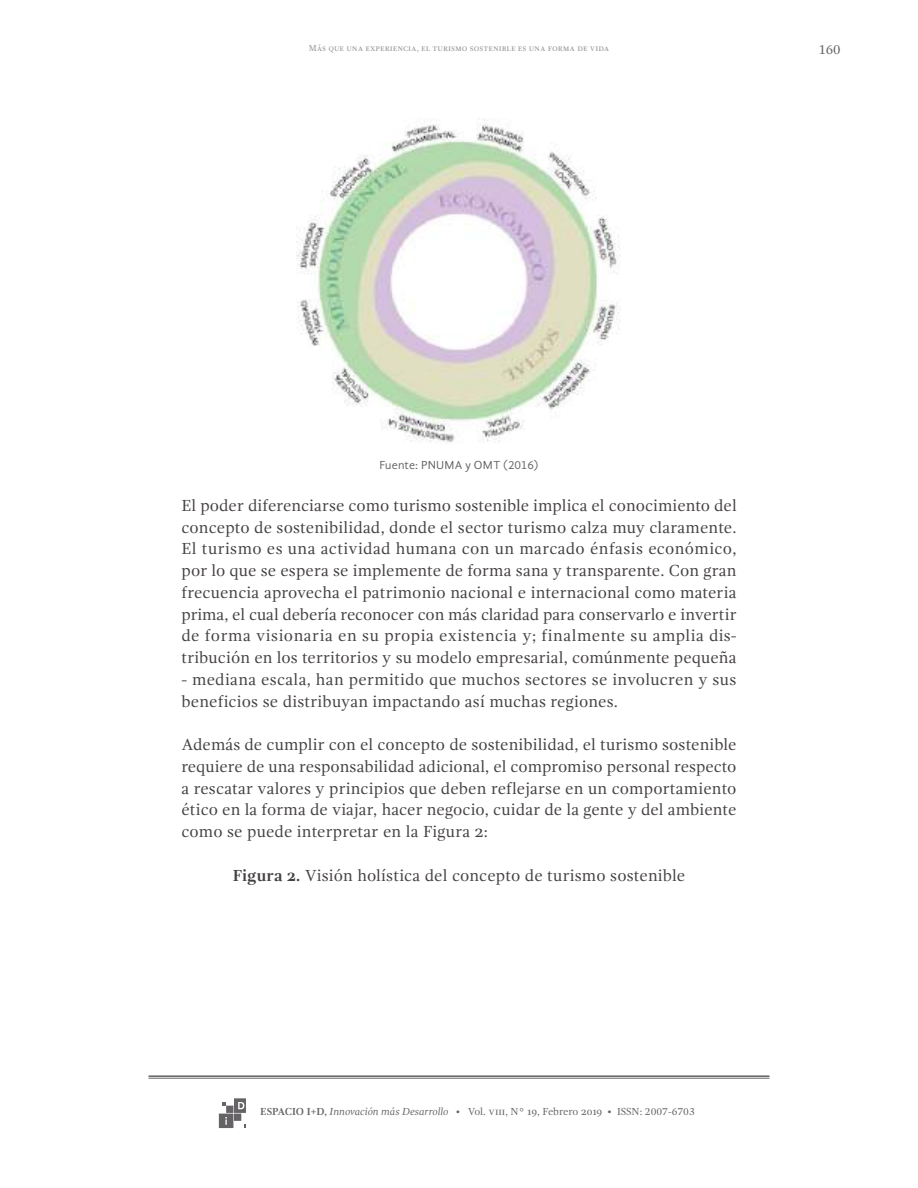
<style>
.page{position:relative;width:918px;height:1188px;background:#fff}
.page>*{position:absolute;margin:0;border:0;box-sizing:border-box;transform-origin:0 0}
.t1{font:16.5px/21.8px "Gandhi Serif";letter-spacing:.01em;color:#444041;text-align:justify}
.t2{font:13.5px "Gandhi Serif";color:#656365}
.t3{font:12px "Gandhi Sans";letter-spacing:.01em;color:#656365}
.t4{font:10.5px "Gandhi Serif";color:#656365}
.t5{font:9px "Gandhi Serif";color:#969698}
.s1{font-weight:700}
.s2{font-style:italic}
</style>
<div class="page">
<hr style="left:148px;top:1075px;width:622px;height:2px;background:#656365">
<hr style="left:148px;top:1078px;width:622px;height:1px;background:#656365">
<svg style="left:219px;top:1098px;width:27px;height:30px"></svg>
<img style="left:296px;top:118px;width:324px;height:325px">
<p class="t5" style="left:309px;top:43px;width:302px">Más que una experiencia, el turismo sostenible es una forma de vida</p>
<p class="t2" style="left:818px;top:42px;width:24px">160</p>
<p class="t3" style="left:379px;top:458px;width:161px">Fuente: PNUMA y OMT (2016)</p>
<p class="t1" style="left:181px;top:494px;width:557px">El poder diferenciarse como turismo sostenible implica el conocimiento del concepto de sostenibilidad, donde el sector turismo calza muy claramente.<br>El turismo es una actividad humana con un marcado énfasis económico, por lo que se espera se implemente de forma sana y transparente. Con gran frecuencia aprovecha el patrimonio nacional e internacional como materia prima, el cual debería reconocer con más claridad para conservarlo e invertir de forma visionaria en su propia existencia y; finalmente su amplia dis&shy;tribución en los territorios y su modelo empresarial, comúnmente pequeña</p>
<p class="t1" style="left:181px;top:668px;width:556px">- mediana escala, han permitido que muchos sectores se involucren y sus beneficios se distribuyan impactando así muchas regiones.</p>
<p class="t1" style="left:181px;top:734px;width:557px">Además de cumplir con el concepto de sostenibilidad, el turismo sostenible requiere de una responsabilidad adicional, el compromiso personal respecto a rescatar valores y principios que deben reflejarse en un comportamiento ético en la forma de viajar, hacer negocio, cuidar de la gente y del ambiente como se puede interpretar en la Figura 2:</p>
<p class="t1" style="left:233px;top:864px;width:454px"><span class="s1">Figura 2.</span> Visión holística del concepto de turismo sostenible</p>
<p class="t4" style="left:260px;top:1105px;width:436px"><span class="s1">ESPACIO I+D,</span> <span class="s2">Innovación más Desarrollo •</span> Vol. viii, N° 19, Febrero 2019 • ISSN: 2007-6703</p>
</div>
